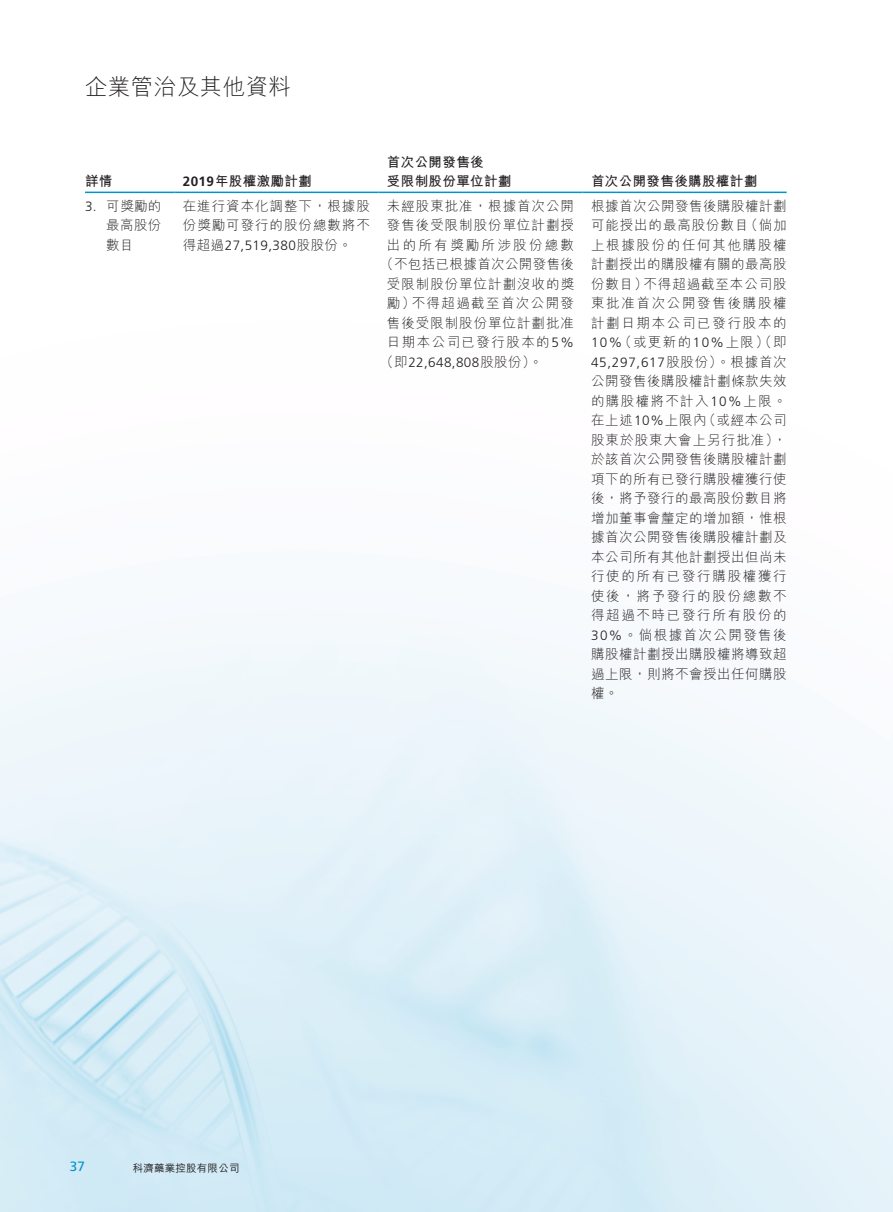
<style>
.page{position:relative;width:893px;height:1212px;background:#fff}
.page>*{position:absolute;margin:0;border:0;box-sizing:border-box;transform-origin:0 0}
.t1{font:300 22.5px "M Hei HK";letter-spacing:.02em;color:#231f20}
.t2{font:300 13.5px/19.5px "M Hei HK";letter-spacing:.04em;color:#231f20;text-align:right}
.t3{font:300 13.5px/19.5px "M Hei HK";letter-spacing:.07em;color:#231f20}
.t4{font:700 13.5px "M Hei HK";letter-spacing:.03em;color:#231f20}
.t5{font:300 13.5px "M Hei HK";letter-spacing:.125em;color:#231f20}
.t6{font:300 13.5px "Frutiger LT Std";letter-spacing:.03em;color:#231f20}
.t7{font:300 13.5px/19.5px "Frutiger LT Std";letter-spacing:.05em;color:#231f20}
.t8{font:13.5px "Frutiger LT Std";color:#0094ca}
.t9{font:500 10.5px "M Hei HK";letter-spacing:.02em;color:#231f20}
.s1{font-family:"Frutiger LT Std"}
.s2{font-family:"M Hei HK"}
</style>
<div class="page">
<img style="left:0;top:191px;width:893px;height:1021px">
<hr style="left:85px;top:192px;width:89px;height:1px;background:#0094ca">
<hr style="left:174px;top:192px;width:204px;height:1px;background:#0094ca">
<hr style="left:378px;top:192px;width:205px;height:1px;background:#0094ca">
<hr style="left:583px;top:192px;width:204px;height:1px;background:#0094ca">
<h1 class="t1" style="left:85px;top:75px;width:208px">企業管治及其他資料</h1>
<p class="t4" style="left:387px;top:152px;width:98px">首次公開發售後</p>
<p class="t4" style="left:85px;top:171px;width:29px">詳情</p>
<p class="t4" style="left:183px;top:171px;width:130px"><span class="s1">2019</span>年股權激勵計劃</p>
<p class="t4" style="left:387px;top:171px;width:126px">受限制股份單位計劃</p>
<p class="t4" style="left:591px;top:171px;width:168px">首次公開發售後購股權計劃</p>
<p class="t6" style="left:85px;top:199px;width:13px">3.</p>
<p class="t3" style="left:106px;top:196px;width:57px">可獎勵的</p>
<p class="t3" style="left:106px;top:215px;width:57px">最高股份數目</p>
<p class="t3" style="left:183px;top:196px;width:189px">在進行資本化調整下，根據股份獎勵可發行的股份總數將不</p>
<p class="t6" style="left:183px;top:238px;width:171px"><span class="s2">得超過</span>27,519,380<span class="s2">股股份。</span></p>
<p class="t3" style="left:380px;top:196px;width:195px;text-align:right">未經股東批准，根據首次公開發售後受限制股份單位計劃授出的所有獎勵所涉股份總數（不包括已根據首次公開發售後受限制股份單位計劃沒收的獎不得超過截至首次公開發</p>
<p class="t3" style="left:387px;top:293px;width:189px">勵）<br>售後受限制股份單位計劃批准日期本公司已發行股本的<span class="s1">5%</span></p>
<p class="t6" style="left:380px;top:354px;width:164px"><span class="s2">（即</span>22,648,808<span class="s2">股股份。(</span></p>
<p class="t2" style="left:591px;top:196px;width:197px">根據首次公開發售後購股權計劃（倘加</p>
<p class="t3" style="left:591px;top:215px;width:159px">可能授出的最高股份數目</p>
<p class="t5" style="left:591px;top:238px;width:197px">上根據股份的任何其他購股權</p>
<p class="t2" style="left:591px;top:254px;width:197px">計劃授出的購股權有關的最高股</p>
<p class="t3" style="left:644px;top:274px;width:145px">不得超過截至本公司股</p>
<p class="t3" style="left:591px;top:274px;width:58px">份數目）</p>
<p class="t5" style="left:591px;top:296px;width:197px">東批准首次公開發售後購股權</p>
<p class="t5" style="left:591px;top:316px;width:197px">計劃日期本公司已發行股本的</p>
<p class="t3" style="left:618px;top:332px;width:170px">（或更新的<span class="s1">10%</span>上限）（即</p>
<p class="t7" style="left:591px;top:333px;width:197px">10%<br>45,297,617<span class="s2">股股份）。根據首次</span></p>
<p class="t2" style="left:591px;top:371px;width:197px">公開發售後購股權計劃條款失效的購股權將不計入<span class="s1">10%</span>上限。（或經本公司</p>
<p class="t2" style="left:591px;top:410px;width:197px;text-align:left">在上述<span class="s1">10%</span>上限內<br>股東於股東大會上另行批准 ，(於該首次公開發售後購股權計劃項下的所有已發行購股權獲行使後，將予發行的最高股份數目將增加董事會釐定的增加額，惟根據首次公開發售後購股權計劃及本公司所有其他計劃授出但尚未行使的所有已發行購股權獲行使後，將予發行的股份總數不得超過不時已發行所有股份的<br><span class="s1">30%</span>。倘根據首次公開發售後購股權計劃授出購股權將導致超過上限，則將不會授出任何購股權。</p>
<p class="t8" style="left:70px;top:1159px;width:17px">37</p>
<p class="t9" style="left:133px;top:1160px;width:108px">科濟藥業控股有限公司</p>
</div>
